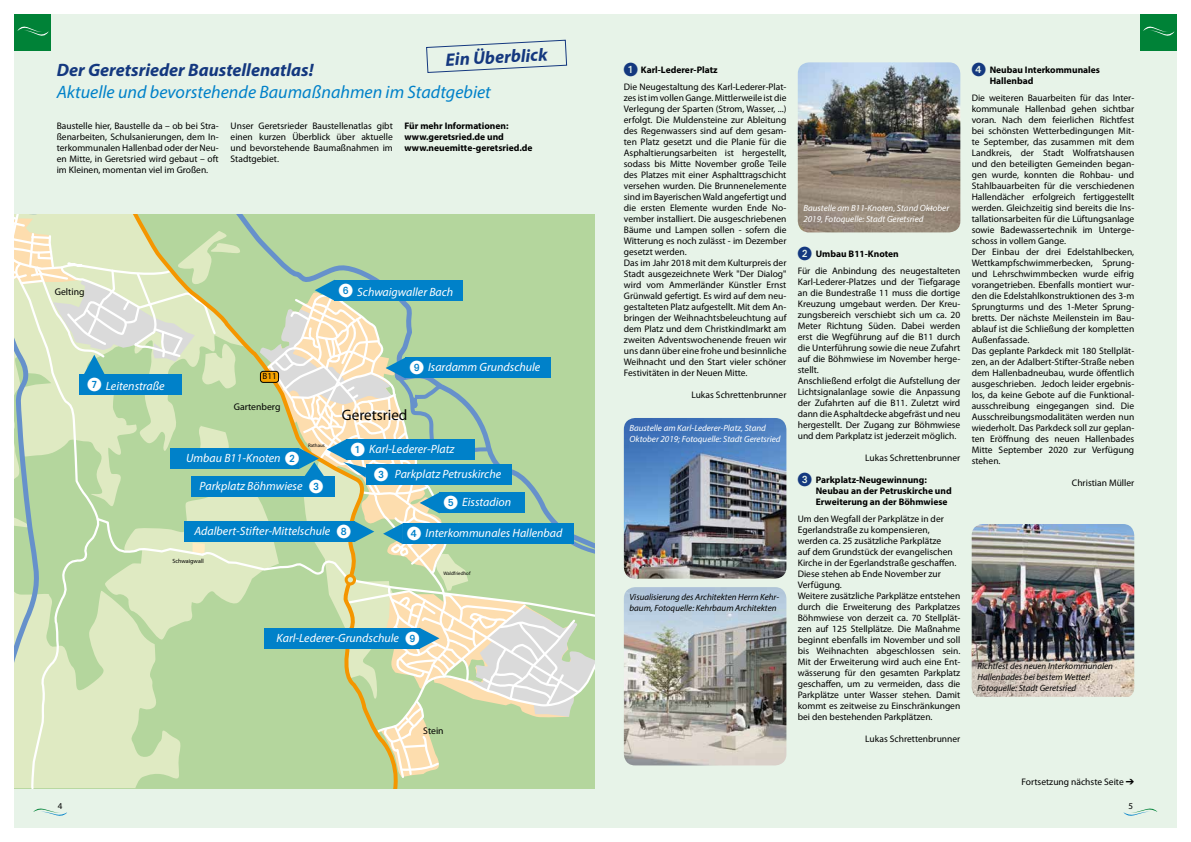
<style>
.page{position:relative;width:1191px;height:842px;background:#fff}
.page>*{position:absolute;margin:0;border:0;box-sizing:border-box;transform-origin:0 0}
.t1{font:italic 18px "Myriad Pro";color:#0081c9}
.t2{font:italic 700 18px "Myriad Pro";color:#14387f}
.t3{font:15.2px "Myriad Pro";color:#000}
.t4{font:italic 12px "Myriad Pro";color:#fff}
.t5{font:9.7px "Myriad Pro";color:#000}
.t6{font:9.5px/11px "Myriad Pro";color:#000}
.t7{font:700 9.5px/11px "Myriad Pro";color:#000}
.t8{font:italic 9px/11px "Myriad Pro";color:#000}
.t9{font:italic 9px/11px "Myriad Pro";color:#fff}
.t10{font:9px "Myriad Pro";color:#000}
.t11{font:6px "Myriad Pro";color:#000}
.t12{font:5px "Myriad Pro";color:#000}
.s1{font-family:"European Pi One";font-style:normal;font-size:14px}
.s2{font-family:"European Pi One";font-size:14px;color:#14387f}
.s3{font-weight:700}
.s4{font-family:"European Pi One";font-weight:400;font-size:14px;color:#14387f}
</style>
<div class="page">
<div style="left:14px;top:14px;width:581px;height:814px;background:#e7f3e8"></div>
<div style="left:595px;top:14px;width:581px;height:814px;background:#e7f3e8"></div>
<svg style="left:426px;top:39px;width:141px;height:34px"></svg>
<div style="left:14px;top:14px;width:37px;height:37px;background:#008237"></div>
<svg style="left:17px;top:26px;width:32px;height:10px"></svg>
<div style="left:1140px;top:14px;width:36px;height:37px;background:#008237"></div>
<svg style="left:1143px;top:26px;width:31px;height:10px"></svg>
<svg style="left:1123px;top:808px;width:34px;height:8px"></svg>
<svg style="left:33px;top:808px;width:34px;height:8px"></svg>
<img style="left:624px;top:418px;width:162px;height:161px">
<img style="left:797px;top:62px;width:163px;height:170px">
<img style="left:971px;top:524px;width:163px;height:173px">
<img style="left:624px;top:587px;width:162px;height:178px">
<svg style="left:14px;top:214px;width:581px;height:574px;background:#b4d1af"></svg>
<h1 class="t2" style="left:445px;top:48px;width:104px;rotate:-3deg">Ein Überblick</h1>
<h1 class="t2" style="left:57px;top:58px;width:258px">Der Geretsrieder Baustellenatlas!</h1>
<h1 class="t1" style="left:57px;top:81px;width:436px">Aktuelle und bevorstehende Baumaßnahmen im Stadtgebiet</h1>
<p class="t6" style="left:57px;top:120px;width:164px;text-align:justify">Baustelle hier, Baustelle da – ob bei Stra&shy;ßenarbeiten, Schulsanierungen, dem In&shy;terkommunalen Hallenbad oder der Neu&shy;en Mitte, in Geretsried wird gebaut – oft im Kleinen, momentan viel im Großen.</p>
<p class="t6" style="left:231px;top:120px;width:164px;text-align:justify">Unser Geretsrieder Baustellenatlas gibt einen kurzen Überblick über aktuelle und bevorstehende Baumaßnahmen im Stadtgebiet.</p>
<p class="t7" style="left:404px;top:120px;width:129px">Für mehr Informationen: www.geretsried.de und www.neuemitte-geretsried.de</p>
<p class="t5" style="left:55px;top:285px;width:31px">Gelting</p>
<p class="t4" style="left:339px;top:284px;width:116px"><sup>6</sup> Schwaigwaller Bach</p>
<p class="t4" style="left:88px;top:378px;width:79px"><sup>7</sup> Leitenstraße</p>
<p class="t10" style="left:262px;top:371px;width:16px">B11</p>
<p class="t5" style="left:234px;top:400px;width:48px">Gartenberg</p>
<p class="t4" style="left:410px;top:360px;width:132px"><span class="s1">9</span> Isardamm Grundschule</p>
<h2 class="t3" style="left:342px;top:405px;width:67px">Geretsried</h2>
<p class="t4" style="left:186px;top:450px;width:114px">Umbau B11-Knoten <span class="s1">2</span></p>
<p class="t12" style="left:308px;top:442px;width:18px;rotate:1deg">Rathaus</p>
<p class="t4" style="left:200px;top:479px;width:125px">Parkplatz Böhmwiese <span class="s1">3</span></p>
<p class="t4" style="left:351px;top:441px;width:105px"><span class="s1">1</span> Karl-Lederer-Platz</p>
<p class="t4" style="left:374px;top:466px;width:128px"><span class="s1">3</span> Parkplatz Petruskirche</p>
<p class="t4" style="left:444px;top:495px;width:69px"><span class="s1">5</span> Eisstadion</p>
<p class="t4" style="left:195px;top:523px;width:158px">Adalbert-Stifter-Mittelschule <span class="s1">8</span></p>
<p class="t11" style="left:172px;top:557px;width:33px">Schwaigwall</p>
<p class="t4" style="left:407px;top:526px;width:157px"><span class="s1">4</span> Interkommunales Hallenbad</p>
<p class="t12" style="left:443px;top:570px;width:29px">Waldfriedhof</p>
<p class="t4" style="left:276px;top:630px;width:144px">Karl-Lederer-Grundschule <span class="s1">9</span></p>
<p class="t5" style="left:423px;top:725px;width:22px">Stein</p>
<p class="t6" style="left:624px;top:61px;width:164px;line-height:16.7px"><span class="s2">1</span> <span class="s3">Karl-Lederer-Platz<br></span>Die Neugestaltung des Karl-Lederer-Plat-</p>
<p class="t6" style="left:624px;top:92px;width:164px">zes ist im vollen Gange. Mittlerweile ist die Verlegung der Sparten (Strom, Wasser, ...) erfolgt. Die Muldensteine zur Ableitung des Regenwassers sind auf dem gesam&shy;ten Platz gesetzt und die Planie für die Asphaltierungsarbeiten ist hergestellt, sodass bis Mitte November große Teile des Platzes mit einer Asphalttragschicht versehen wurden. Die Brunnenelemente sind im Bayerischen Wald angefertigt und die ersten Elemente wurden Ende No&shy;vember installiert. Die ausgeschriebenen Bäume und Lampen sollen - sofern die Witterung es noch zulässt - im Dezember gesetzt werden.<br>Das im Jahr 2018 mit dem Kulturpreis der Stadt ausgezeichnete Werk "Der Dialog" wird vom Ammerländer Künstler Ernst Grünwald gefertigt. Es wird auf dem neu&shy;gestalteten Platz aufgestellt. Mit dem An&shy;bringen der Weihnachtsbeleuchtung auf dem Platz und dem Christkindlmarkt am zweiten Adventswochenende freuen wir uns dann über eine frohe und besinnliche Weihnacht und den Start vieler schöner Festivitäten in der Neuen Mitte.</p>
<p class="t6" style="left:691px;top:389px;width:97px">Lukas Schrettenbrunner</p>
<p class="t9" style="left:629px;top:422px;width:153px">Baustelle am Karl-Lederer-Platz, Stand<br>Oktober 2019; Fotoquelle: Stadt Geretsried</p>
<p class="t8" style="left:629px;top:591px;width:151px">Visualisierung des Architekten Herrn Kehr&shy;baum, Fotoquelle: Kehrbaum Architekten</p>
<p class="t9" style="left:803px;top:202px;width:147px">Baustelle am B11-Knoten, Stand Oktober<br>2019, Fotoquelle: Stadt Geretsried</p>
<p class="t6" style="left:797px;top:246px;width:164px;line-height:16.7px"><span class="s2">2</span> <span class="s3">Umbau B11-Knoten<br></span>Für die Anbindung des neugestalteten</p>
<p class="t6" style="left:797px;top:276px;width:164px">Karl-Lederer-Platzes und der Tiefgarage an die Bundestraße 11 muss die dortige Kreuzung umgebaut werden. Der Kreu&shy;zungsbereich verschiebt sich um ca. 20<br>Meter Richtung Süden. Dabei werden erst die Wegführung auf die B11 durch die Unterführung sowie die neue Zufahrt auf die Böhmwiese im November herge&shy;stellt.<br>Anschließend erfolgt die Aufstellung der Lichtsignalanlage sowie die Anpassung der Zufahrten auf die B11. Zuletzt wird dann die Asphaltdecke abgefräst und neu hergestellt. Der Zugang zur Böhmwiese und dem Parkplatz ist jederzeit möglich.</p>
<p class="t6" style="left:865px;top:452px;width:97px">Lukas Schrettenbrunner</p>
<p class="t7" style="left:815px;top:474px;width:137px;text-indent:-18px"><span class="s4">3</span> Parkplatz-Neugewinnung:<br>Neubau an der Petruskirche und<br>Erweiterung an der Böhmwiese</p>
<p class="t6" style="left:797px;top:513px;width:164px">Um den Wegfall der Parkplätze in der Egerlandstraße zu kompensieren, werden ca. 25 zusätzliche Parkplätze<br>auf dem Grundstück der evangelischen Kirche in der Egerlandstraße geschaffen.<br>Diese stehen ab Ende November zur Verfügung.<br>Weitere zusätzliche Parkplätze entstehen durch die Erweiterung des Parkplatzes Böhmwiese von derzeit ca. 70 Stellplät&shy;zen auf 125 Stellplätze. Die Maßnahme beginnt ebenfalls im November und soll bis Weihnachten abgeschlossen sein.<br>Mit der Erweiterung wird auch eine Ent&shy;wässerung für den gesamten Parkplatz geschaffen, um zu vermeiden, dass die Parkplätze unter Wasser stehen. Damit kommt es zeitweise zu Einschränkungen bei den bestehenden Parkplätzen.</p>
<p class="t6" style="left:865px;top:733px;width:97px">Lukas Schrettenbrunner</p>
<p class="t7" style="left:989px;top:64px;width:112px;text-indent:-18px"><span class="s4">4</span> Neubau Interkommunales<br>Hallenbad</p>
<p class="t6" style="left:971px;top:92px;width:164px">Die weiteren Bauarbeiten für das Inter&shy;kommunale Hallenbad gehen sichtbar voran. Nach dem feierlichen Richtfest bei schönsten Wetterbedingungen Mit&shy;te September, das zusammen mit dem Landkreis, der Stadt Wolfratshausen und den beteiligten Gemeinden began&shy;gen wurde, konnten die Rohbau- und Stahlbauarbeiten für die verschiedenen Hallendächer erfolgreich fertiggestellt werden. Gleichzeitig sind bereits die Ins&shy;tallationsarbeiten für die Lüftungsanlage sowie Badewassertechnik im Unterge&shy;schoss in vollem Gange.<br>Der Einbau der drei Edelstahlbecken, Wettkampfschwimmerbecken, Sprung&shy;und Lehrschwimmbecken wurde eifrig vorangetrieben. Ebenfalls montiert wur&shy;den die Edelstahlkonstruktionen des 3-m Sprungturms und des 1-Meter Sprung&shy;bretts. Der nächste Meilenstein im Bau&shy;ablauf ist die Schließung der kompletten Außenfassade.<br>Das geplante Parkdeck mit 180 Stellplät&shy;zen, an der Adalbert-Stifter-Straße neben dem Hallenbadneubau, wurde öffentlich ausgeschrieben. Jedoch leider ergebnis&shy;los, da keine Gebote auf die Funktional&shy;ausschreibung eingegangen sind. Die Ausschreibungsmodalitäten werden nun wiederholt. Das Parkdeck soll zur geplan&shy;ten Eröffnung des neuen Hallenbades Mitte September 2020 zur Verfügung stehen.</p>
<p class="t6" style="left:1071px;top:477px;width:64px">Christian Müller</p>
<p class="t8" style="left:977px;top:660px;width:137px">Richtfest des neuen Interkommunalen<br>Hallenbades bei bestem Wetter!<br>Fotoquelle: Stadt Geretsried</p>
<p class="t6" style="left:1021px;top:776px;width:114px">Fortsetzung nächste Seite ➔</p>
<p class="t10" style="left:58px;top:800px;width:6px">4</p>
<p class="t10" style="left:1128px;top:800px;width:6px">5</p>
</div>
